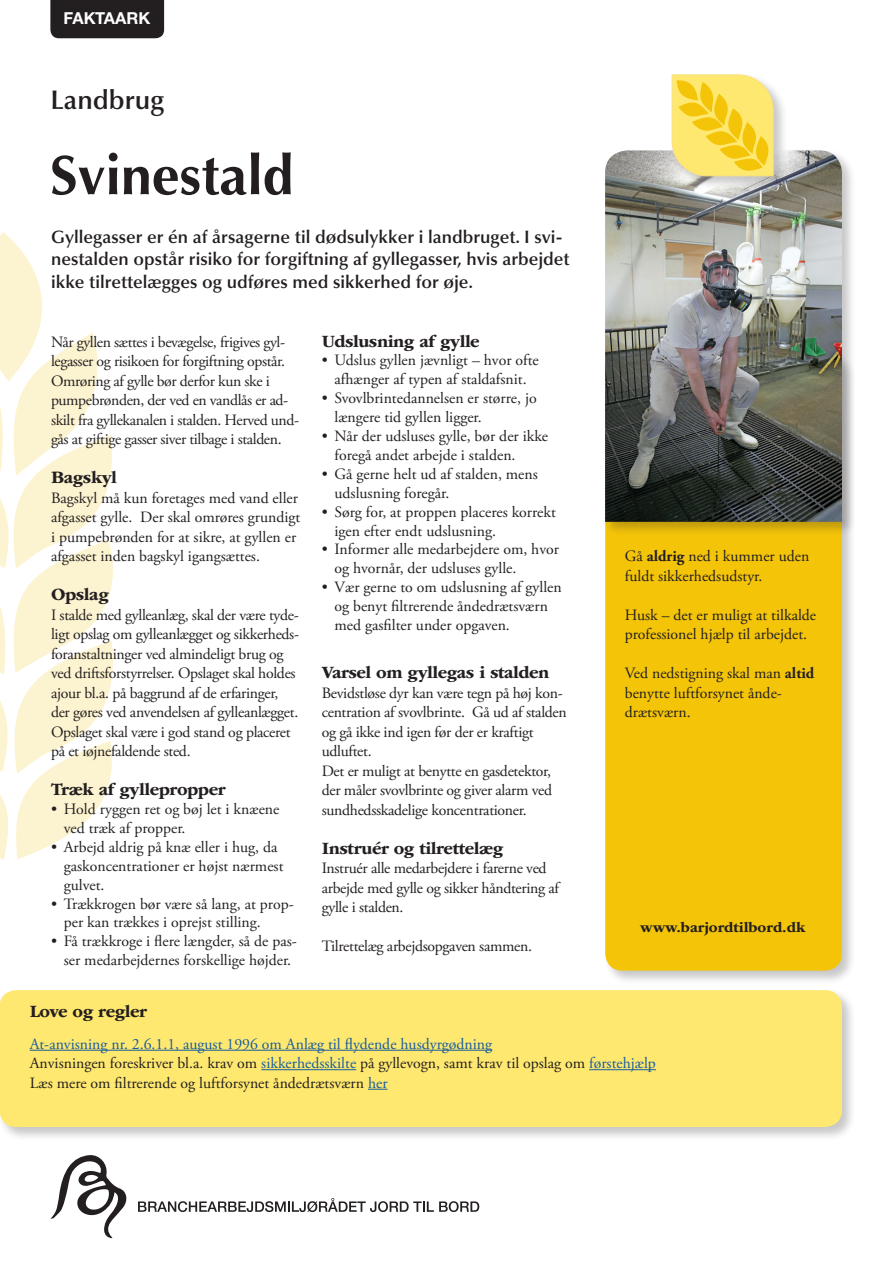
<style>
.page{position:relative;width:893px;height:1263px;background:#fff}
.page>*{position:absolute;margin:0;border:0;box-sizing:border-box;transform-origin:0 0}
.t1{font:700 55.5px "Optima LT Std";color:#231f20}
.t2{font:600 27px "Optima LT Std";color:#231f20}
.t3{font:600 18px/22.5px "Optima LT Std";color:#231f20}
.t4{font:700 18px "ITC Garamond Std";letter-spacing:-.025em;color:#231f20}
.t5{font:700 16.5px "Helvetica Neue LTW1 G";color:#fff}
.t6{font:15.75px/18.9px "Adobe Garamond Pro";color:#231f20}
.t7{font:15.75px/19.5px "Adobe Garamond Pro";letter-spacing:-.02em;color:#231f20}
.t8{font:15.75px/19.5px "Adobe Garamond Pro";letter-spacing:-.025em;color:#231f20}
.t9{font:700 15px "ITC Garamond Std";color:#231f20}
.s1{font-weight:700}
.s2{color:#175d9e}
</style>
<div class="page">
<svg style="left:0;top:232px;width:113px;height:628px"></svg>
<div style="left:603px;top:350px;width:253px;height:635px;background:#231f20;opacity:.25"></div>
<div style="left:605px;top:352px;width:237px;height:619px;background:#f4c409;border-radius:17px"></div>
<div style="left:0;top:988px;width:856px;height:153px;background:#231f20;opacity:.25"></div>
<div style="left:0;top:990px;width:842px;height:137px;background:#ffe86f;border-radius:17px"></div>
<svg style="left:50px;top:1155px;width:77px;height:83px"></svg>
<svg style="left:138px;top:1198px;width:341px;height:14px"></svg>
<div style="left:50px;top:0;width:114px;height:38px;background:#231f20"></div>
<div style="left:603px;top:148px;width:253px;height:388px;background:#231f20;opacity:.25"></div>
<img style="left:605px;top:150px;width:237px;height:372px">
<div style="left:670px;top:73px;width:118px;height:117px;background:#231f20;opacity:.25"></div>
<svg style="left:672px;top:74px;width:101px;height:102px;background:#fadd58"></svg>
<hr style="left:30px;top:1050px;width:462px;height:1px;background:#175d9e">
<hr style="left:261px;top:1069px;width:95px;height:1px;background:#175d9e">
<hr style="left:589px;top:1069px;width:67px;height:1px;background:#175d9e">
<svg style="left:368px;top:1089px;width:20px;height:1px"></svg>
<p class="t5" style="left:64px;top:8px;width:88px">FAKTAARK</p>
<h2 class="t2" style="left:50px;top:85px;width:116px">Landbrug</h2>
<h1 class="t1" style="left:50px;top:143px;width:245px">Svinestald</h1>
<p class="t3" style="left:51px;top:226px;width:520px">Gyllegasser er én af årsagerne til dødsulykker i landbruget. I svi&shy;nestalden opstår risiko for forgiftning af gyllegasser, hvis arbejdet ikke tilrettelægges og udføres med sikkerhed for øje.</p>
<p class="t8" style="left:51px;top:332px;width:250px">Når gyllen sættes i bevægelse, frigives gyl&shy;legasser og risikoen for forgiftning opstår.<br>Omrøring af gylle bør derfor kun ske i pumpebrønden, der ved en vandlås er ad&shy;skilt fra gyllekanalen i stalden. Herved und&shy;gås at giftige gasser siver tilbage i stalden.</p>
<p class="t4" style="left:51px;top:467px;width:68px">Bagskyl</p>
<p class="t6" style="left:51px;top:488px;width:251px;line-height:19.5px">Bagskyl må kun foretages med vand eller afgasset gylle. Der skal omrøres grundigt i pumpebrønden for at sikre, at gyllen er afgasset inden bagskyl igangsættes.</p>
<p class="t4" style="left:51px;top:584px;width:59px">Opslag</p>
<p class="t7" style="left:51px;top:605px;width:250px">I stalde med gylleanlæg, skal der være tyde&shy;ligt opslag om gylleanlægget og sikkerheds&shy;foranstaltninger ved almindeligt brug og ved driftsforstyrrelser. Opslaget skal holdes ajour bl.a. på baggrund af de erfaringer, der gøres ved anvendelsen af gylleanlægget.<br>Opslaget skal være i god stand og placeret på et iøjnefaldende sted.</p>
<p class="t4" style="left:51px;top:779px;width:176px">Træk af gyllepropper</p>
<p class="t6" style="left:64px;top:800px;width:217px;text-indent:-13px">• Hold ryggen ret og bøj let i knæene ved træk af propper.</p>
<p class="t6" style="left:64px;top:838px;width:221px;text-indent:-13px">• Arbejd aldrig på knæ eller i hug, da gaskoncentrationer er højst nærmest gulvet.</p>
<p class="t6" style="left:64px;top:895px;width:231px;text-indent:-13px">• Trækkrogen bør være så lang, at prop&shy;per kan trækkes i oprejst stilling.</p>
<p class="t6" style="left:51px;top:932px;width:247px;text-align:center">• Få trækkroge i flere længder, så de pas&shy;ser medarbejdernes forskellige højder.</p>
<p class="t4" style="left:322px;top:331px;width:160px">Udslusning af gylle</p>
<p class="t6" style="left:322px;top:352px;width:219px;text-align:center">• Udslus gyllen jævnligt – hvor ofte afhænger af typen af staldafsnit.</p>
<p class="t6" style="left:334px;top:389px;width:204px;text-indent:-13px">• Svovlbrintedannelsen er større, jo længere tid gyllen ligger.</p>
<p class="t6" style="left:334px;top:427px;width:215px;text-indent:-13px">• Når der udsluses gylle, bør der ikke foregå andet arbejde i stalden.</p>
<p class="t6" style="left:334px;top:465px;width:205px;text-indent:-13px">• Gå gerne helt ud af stalden, mens udslusning foregår.</p>
<p class="t6" style="left:334px;top:503px;width:223px;text-indent:-13px">• Sørg for, at proppen placeres korrekt igen efter endt udslusning.</p>
<p class="t6" style="left:334px;top:541px;width:226px;text-indent:-13px">• Informer alle medarbejdere om, hvor og hvornår, der udsluses gylle.</p>
<p class="t6" style="left:334px;top:578px;width:229px;text-indent:-13px">• Vær gerne to om udslusning af gyllen og benyt filtrerende åndedrætsværn med gasfilter under opgaven.</p>
<p class="t4" style="left:322px;top:662px;width:229px">Varsel om gyllegas i stalden</p>
<p class="t7" style="left:322px;top:683px;width:247px">Bevidstløse dyr kan være tegn på høj kon&shy;centration af svovlbrinte. Gå ud af stalden og gå ikke ind igen før der er kraftigt udluftet.<br>Det er muligt at benytte en gasdetektor, der måler svovlbrinte og giver alarm ved sundhedsskadelige koncentrationer.</p>
<p class="t4" style="left:322px;top:838px;width:183px">Instruér og tilrettelæg</p>
<p class="t7" style="left:322px;top:859px;width:239px">Instruér alle medarbejdere i farerne ved arbejde med gylle og sikker håndtering af gylle i stalden.</p>
<p class="t7" style="left:322px;top:937px;width:212px">Tilrettelæg arbejdsopgaven sammen.</p>
<p class="t6" style="left:625px;top:547px;width:186px;line-height:19.5px">Gå <span class="s1">aldrig</span> ned i kummer uden fuldt sikkerhedsudstyr.</p>
<p class="t6" style="left:625px;top:605px;width:193px;line-height:19.5px">Husk – det er muligt at tilkalde professionel hjælp til arbejdet.</p>
<p class="t6" style="left:625px;top:664px;width:191px;line-height:19.5px">Ved nedstigning skal man <span class="s1">altid </span>benytte luftforsynet ånde&shy;drætsværn.</p>
<p class="t9" style="left:640px;top:918px;width:167px">www.barjordtilbord.dk</p>
<p class="t4" style="left:30px;top:1001px;width:119px">Love og regler</p>
<p class="t6" style="left:30px;top:1034px;width:628px;line-height:19.5px"><span class="s2">At-anvisning nr. 2.6.1.1, august 1996 om Anlæg til flydende husdyrgødning<br></span>Anvisningen foreskriver bl.a. krav om <span class="s2">sikkerhedsskilte</span> på gyllevogn, samt krav til opslag om <span class="s2">førstehjælp<br></span>Læs mere om filtrerende og luftforsynet åndedrætsværn <span class="s2">her</span></p>
</div>
